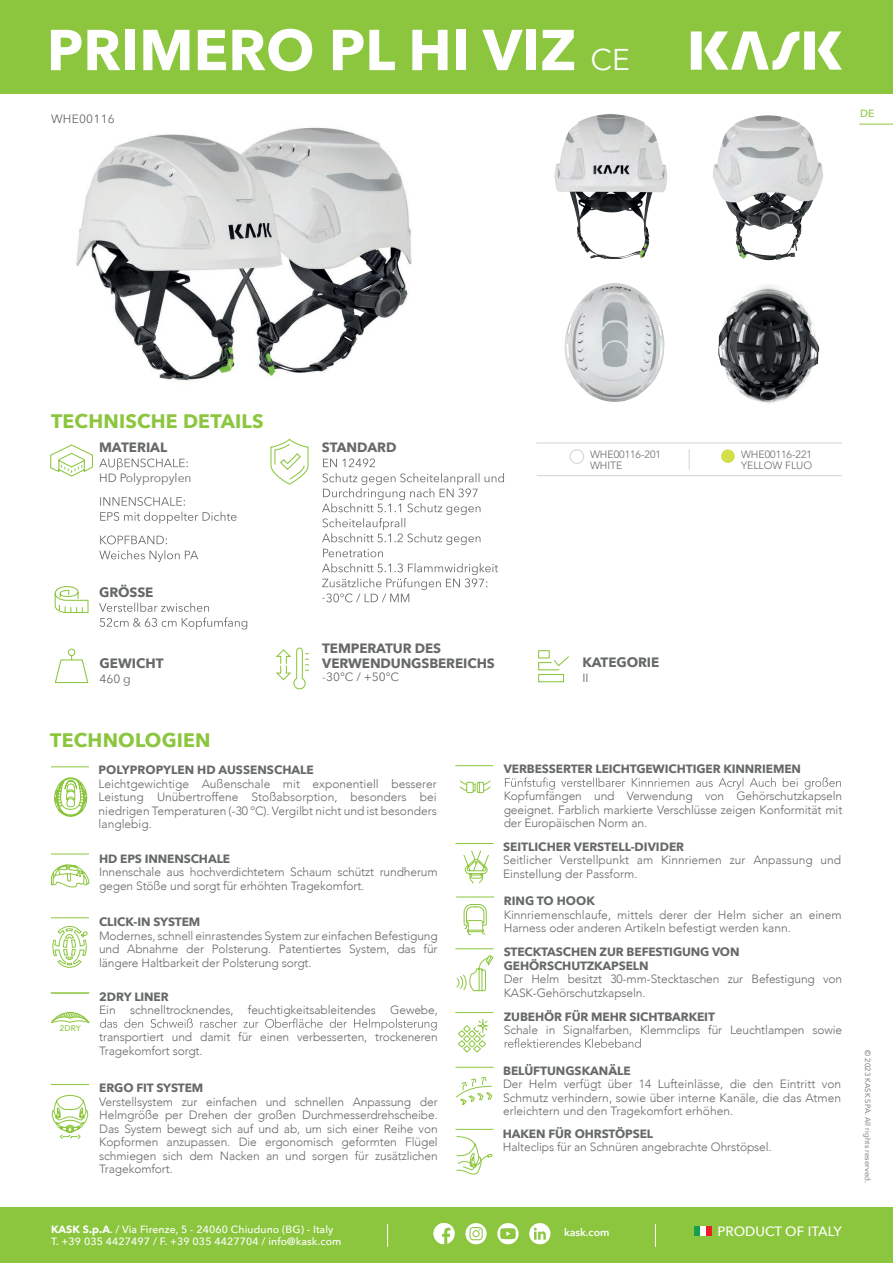
<style>
.page{position:relative;width:893px;height:1263px;background:#fff}
.page>*{position:absolute;margin:0;border:0;box-sizing:border-box;transform-origin:0 0}
.t1{font:700 57px "Avenir Next";color:#fff}
.t2{font:700 19.5px "Avenir Next";letter-spacing:.01em;color:#8cc63e}
.t3{font:700 13.5px/15px "Avenir Next";letter-spacing:-.01em;color:#66696a}
.t4{font:500 13.5px "Avenir Next";color:#fff}
.t5{font:300 12px/13.5px "Avenir";letter-spacing:-.01em;color:#66696a;text-align:justify}
.t6{font:700 12px/13.5px "Avenir Next";letter-spacing:-.01em;color:#66696a}
.t7{font:12px "Avenir Next";color:#66696a}
.t8{font:12px "Avenir Next";letter-spacing:.02em;color:#66696a}
.t9{font:500 10.5px/12.6px "Avenir Next";letter-spacing:.01em;color:#fff}
.t10{font:300 10.5px/10.5px "Avenir LT Std";color:#66696a}
.t11{font:600 10.5px "Avenir Next";color:#fff}
.t12{font:500 10.5px "Avenir Next";color:#8cc63e}
.t13{font:500 8.25px "Avenir Next";color:#8cc63e}
.t14{font:7.65px "Avenir Next";letter-spacing:.01em;color:#66696a}
.s1{font-weight:400;font-size:30px}
.s2{font-weight:700}
</style>
<div class="page">
<img style="left:76px;top:127px;width:336px;height:254px">
<div style="left:0;top:1208px;width:893px;height:55px;background:#8cc63e"></div>
<svg style="left:387px;top:1224px;width:1px;height:23px"></svg>
<svg style="left:655px;top:1224px;width:1px;height:23px"></svg>
<svg style="left:443px;top:1223px;width:12px;height:21px"></svg>
<svg style="left:434px;top:1223px;width:9px;height:21px"></svg>
<svg style="left:465px;top:1223px;width:22px;height:21px"></svg>
<svg style="left:497px;top:1223px;width:22px;height:21px"></svg>
<svg style="left:529px;top:1223px;width:21px;height:21px"></svg>
<div style="left:694px;top:1227px;width:6px;height:9px;background:#169f4e"></div>
<div style="left:700px;top:1227px;width:6px;height:9px;background:#fff"></div>
<div style="left:706px;top:1227px;width:6px;height:9px;background:#ec1d29"></div>
<img style="left:554px;top:114px;width:114px;height:145px">
<img style="left:564px;top:283px;width:101px;height:119px">
<img style="left:712px;top:115px;width:111px;height:146px">
<img style="left:718px;top:284px;width:102px;height:120px">
<div style="left:0;top:0;width:893px;height:94px;background:#8cc63e"></div>
<hr style="left:859px;top:124px;width:34px;height:1px;background:#8cc63e">
<svg style="left:691px;top:31px;width:151px;height:39px"></svg>
<hr style="left:536px;top:443px;width:306px;height:1px;background:#d1d2d2">
<hr style="left:537px;top:475px;width:305px;height:1px;background:#d1d2d2">
<div style="left:570px;top:449px;width:14px;height:15px;border:1px solid #d1d2d2;border-radius:50%"></div>
<div style="left:721px;top:449px;width:14px;height:14px;background:#d3df49;border-radius:50%"></div>
<svg style="left:689px;top:449px;width:1px;height:20px"></svg>
<svg style="left:100px;top:497px;width:85px;height:9px"></svg>
<svg style="left:100px;top:512px;width:136px;height:12px"></svg>
<svg style="left:100px;top:535px;width:67px;height:9px"></svg>
<svg style="left:99px;top:550px;width:99px;height:12px"></svg>
<svg style="left:50px;top:444px;width:138px;height:33px"></svg>
<svg style="left:270px;top:438px;width:39px;height:47px"></svg>
<svg style="left:54px;top:648px;width:35px;height:36px"></svg>
<svg style="left:323px;top:458px;width:52px;height:9px"></svg>
<svg style="left:322px;top:473px;width:182px;height:84px"></svg>
<svg style="left:322px;top:563px;width:176px;height:39px"></svg>
<svg style="left:99px;top:603px;width:148px;height:26px"></svg>
<svg style="left:54px;top:586px;width:35px;height:27px"></svg>
<svg style="left:276px;top:647px;width:33px;height:43px"></svg>
<svg style="left:538px;top:650px;width:31px;height:33px"></svg>
<hr style="left:51px;top:917px;width:38px;height:1px;background:#8cc63e">
<svg style="left:52px;top:925px;width:36px;height:43px"></svg>
<hr style="left:51px;top:1084px;width:38px;height:1px;background:#8cc63e">
<svg style="left:51px;top:1094px;width:38px;height:45px"></svg>
<svg style="left:51px;top:853px;width:38px;height:34px"></svg>
<svg style="left:51px;top:1012px;width:386px;height:19px"></svg>
<hr style="left:51px;top:993px;width:38px;height:1px;background:#8cc63e">
<hr style="left:51px;top:766px;width:38px;height:1px;background:#8cc63e">
<svg style="left:54px;top:777px;width:33px;height:40px"></svg>
<svg style="left:505px;top:777px;width:336px;height:12px"></svg>
<hr style="left:455px;top:765px;width:38px;height:1px;background:#8cc63e">
<svg style="left:460px;top:780px;width:31px;height:13px"></svg>
<hr style="left:456px;top:897px;width:38px;height:1px;background:#8cc63e">
<svg style="left:463px;top:904px;width:24px;height:31px"></svg>
<hr style="left:455px;top:948px;width:39px;height:1px;background:#8cc63e">
<svg style="left:456px;top:955px;width:38px;height:37px"></svg>
<hr style="left:455px;top:843px;width:38px;height:1px;background:#8cc63e">
<svg style="left:463px;top:850px;width:26px;height:34px"></svg>
<svg style="left:505px;top:1038px;width:136px;height:10px"></svg>
<hr style="left:455px;top:1012px;width:38px;height:1px;background:#8cc63e">
<svg style="left:458px;top:1018px;width:31px;height:35px"></svg>
<hr style="left:455px;top:1067px;width:38px;height:1px;background:#8cc63e">
<svg style="left:456px;top:1076px;width:37px;height:29px"></svg>
<hr style="left:455px;top:1129px;width:38px;height:1px;background:#8cc63e">
<svg style="left:456px;top:1136px;width:36px;height:38px"></svg>
<h1 class="t1" style="left:47px;top:1px;width:585px">PRIMERO PL HI VIZ <span class="s1">CE</span></h1>
<p class="t8" style="left:51px;top:108px;width:65px">WHE00116</p>
<p class="t12" style="left:860px;top:105px;width:16px">DE</p>
<h2 class="t2" style="left:51px;top:404px;width:214px">TECHNISCHE DETAILS</h2>
<p class="t3" style="left:99px;top:440px;width:70px">MATERIAL</p>
<p class="t7" style="left:99px;top:468px;width:94px">HD Polypropylen</p>
<p class="t3" style="left:322px;top:440px;width:76px">STANDARD</p>
<p class="t10" style="left:590px;top:449px;width:72px">WHE00116-201<br>WHITE</p>
<p class="t10" style="left:741px;top:449px;width:73px">WHE00116-221<br>YELLOW FLUO</p>
<p class="t3" style="left:99px;top:584px;width:56px">GRÖSSE</p>
<p class="t3" style="left:99px;top:656px;width:66px">GEWICHT</p>
<p class="t7" style="left:99px;top:669px;width:33px">460 g</p>
<p class="t7" style="left:322px;top:586px;width:5px">-</p>
<p class="t3" style="left:322px;top:640px;width:174px">TEMPERATUR DES<br>VERWENDUNGSBEREICHS</p>
<p class="t7" style="left:322px;top:667px;width:78px">-30°C / +50°C</p>
<p class="t3" style="left:582px;top:655px;width:78px">KATEGORIE</p>
<p class="t7" style="left:582px;top:668px;width:8px">II</p>
<h2 class="t2" style="left:50px;top:723px;width:162px">TECHNOLOGIEN</h2>
<p class="t6" style="left:99px;top:763px;width:217px">POLYPROPYLEN HD AUSSENSCHALE</p>
<p class="t5" style="left:99px;top:777px;width:340px">Leichtgewichtige Außenschale mit exponentiell besserer Leistung Unübertroffene Stoßabsorption, besonders bei niedrigen Temperaturen (-30 ºC). Vergilbt nicht und ist besonders langlebig.</p>
<p class="t6" style="left:99px;top:851px;width:133px">HD EPS INNENSCHALE</p>
<p class="t5" style="left:99px;top:865px;width:340px">Innenschale aus hochverdichtetem Schaum schützt rundherum gegen Stöße und sorgt für erhöhten Tragekomfort.</p>
<p class="t13" style="left:60px;top:1021px;width:23px">2DRY</p>
<p class="t6" style="left:99px;top:915px;width:103px">CLICK-IN SYSTEM</p>
<p class="t5" style="left:99px;top:929px;width:340px">Modernes, schnell einrastendes System zur einfachen Befestigung und Abnahme der Polsterung. Patentiertes System, das für längere Haltbarkeit der Polsterung sorgt.</p>
<p class="t6" style="left:99px;top:989px;width:71px">2DRY LINER</p>
<p class="t5" style="left:99px;top:1003px;width:340px">Ein schnelltrocknendes, feuchtigkeitsableitendes Gewebe,</p>
<p class="t5" style="left:99px;top:1030px;width:340px">transportiert und damit für einen verbesserten, trockeneren<br>Tragekomfort sorgt.</p>
<p class="t6" style="left:99px;top:1081px;width:106px">ERGO FIT SYSTEM</p>
<p class="t5" style="left:99px;top:1095px;width:340px">Verstellsystem zur einfachen und schnellen Anpassung der Helmgröße per Drehen der großen Durchmesserdrehscheibe.<br>Das System bewegt sich auf und ab, um sich einer Reihe von Kopformen anzupassen. Die ergonomisch geformten Flügel schmiegen sich dem Nacken an und sorgen für zusätzlichen Tragekomfort.</p>
<p class="t6" style="left:504px;top:762px;width:299px">VERBESSERTER LEICHTGEWICHTIGER KINNRIEMEN</p>
<p class="t5" style="left:504px;top:789px;width:340px">Kopfumfängen und Verwendung von Gehörschutzkapseln geeignet. Farblich markierte Verschlüsse zeigen Konformität mit der Europäischen Norm an.</p>
<p class="t6" style="left:503px;top:840px;width:183px">SEITLICHER VERSTELL-DIVIDER</p>
<p class="t5" style="left:503px;top:853px;width:340px">Seitlicher Verstellpunkt am Kinnriemen zur Anpassung und<br>Einstellung der Passform.</p>
<p class="t6" style="left:504px;top:894px;width:93px">RING TO HOOK</p>
<p class="t5" style="left:504px;top:908px;width:340px">Kinnriemenschlaufe, mittels derer der Helm sicher an einem<br>Harness oder anderen Artikeln befestigt werden kann.</p>
<p class="t6" style="left:504px;top:945px;width:237px">STECKTASCHEN ZUR BEFESTIGUNG VON<br>GEHÖRSCHUTZKAPSELN</p>
<p class="t5" style="left:504px;top:972px;width:340px">Der Helm besitzt 30-mm-Stecktaschen zur Befestigung von<br>KASK-Gehörschutzkapseln.</p>
<p class="t6" style="left:504px;top:1009px;width:213px">ZUBEHÖR FÜR MEHR SICHTBARKEIT</p>
<p class="t5" style="left:504px;top:1023px;width:340px">Schale in Signalfarben, Klemmclips für Leuchtlampen sowie</p>
<p class="t6" style="left:503px;top:1063px;width:129px">BELÜFTUNGSKANÄLE</p>
<p class="t5" style="left:503px;top:1077px;width:340px">Der Helm verfügt über 14 Lufteinlässe, die den Eintritt von Schmutz verhindern, sowie über interne Kanäle, die das Atmen erleichtern und den Tragekomfort erhöhen.</p>
<p class="t6" style="left:503px;top:1127px;width:152px">HAKEN FÜR OHRSTÖPSEL</p>
<p class="t5" style="left:503px;top:1140px;width:270px">Halteclips für an Schnüren angebrachte Ohrstöpsel.</p>
<p class="t9" style="left:51px;top:1222px;width:292px"><span class="s2">KASK S.p.A</span>. / Via Firenze, 5 - 24060 Chiuduno (BG) - Italy<br>T. +39 035 4427497 / F. +39 035 4427704 / info@kask.com</p>
<p class="t11" style="left:564px;top:1223px;width:47px">kask.com</p>
<p class="t4" style="left:717px;top:1220px;width:126px">PRODUCT OF ITALY</p>
<p class="t14" style="left:874px;top:1050px;width:134px;rotate:90deg">© 2023 KASK SPA. All rights reserved.</p>
</div>
